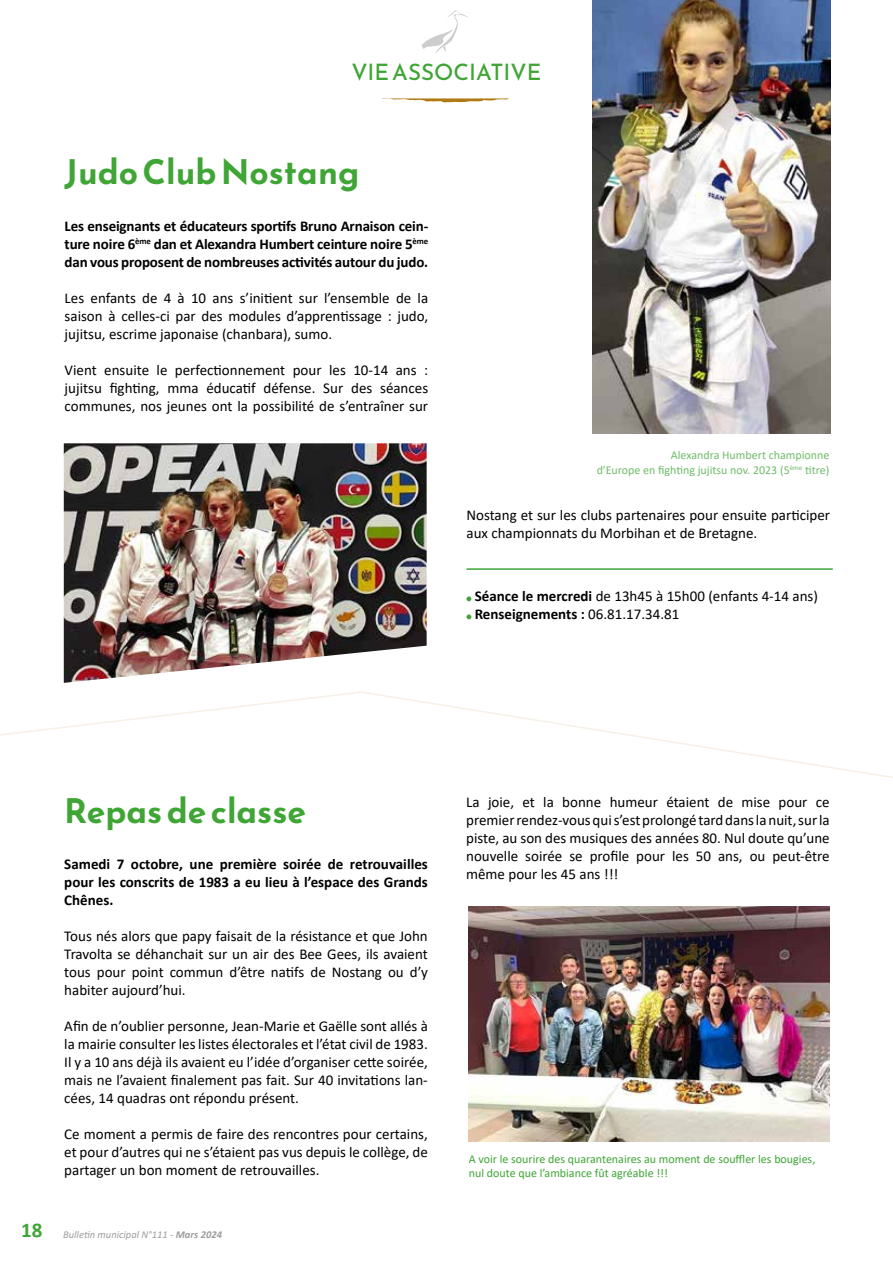
<style>
.page{position:relative;width:893px;height:1263px;background:#fff}
.page>*{position:absolute;margin:0;border:0;box-sizing:border-box;transform-origin:0 0}
.t1{font:700 33.75px "Reem Kufi";color:#3fa535}
.t2{font:22.5px "Reem Kufi";color:#3fa535}
.t3{font:15px/18px "Calibri";color:#000;text-align:justify}
.t4{font:700 15px/18px "Calibri";letter-spacing:-.01em;color:#000;text-align:justify}
.t5{font:12px/14.4px "Calibri";color:#3fa535;text-align:right}
.t6{font:italic 10.5px "Calibri";color:#9d9d9c}
.s1{font-weight:700}
.s2{font-weight:700;font-style:normal;font-size:21px;color:#3fa535}
</style>
<div class="page">
<svg style="left:0;top:691px;width:891px;height:87px"></svg>
<img style="left:64px;top:443px;width:363px;height:240px">
<svg style="left:421px;top:10px;width:48px;height:43px"></svg>
<svg style="left:382px;top:98px;width:127px;height:4px"></svg>
<hr style="left:466px;top:568px;width:367px;height:2px;background:#3fa535">
<svg style="left:466px;top:596px;width:5px;height:5px"></svg>
<svg style="left:466px;top:614px;width:5px;height:5px"></svg>
<img style="left:592px;top:0;width:238px;height:433px">
<img style="left:469px;top:907px;width:361px;height:235px">
<h2 class="t2" style="left:351px;top:53px;width:192px">VIE ASSOCIATIVE</h2>
<h1 class="t1" style="left:65px;top:142px;width:296px">Judo Club Nostang</h1>
<p class="t4" style="left:65px;top:216px;width:365px">Les enseignants et éducateurs sportifs Bruno Arnaison cein&shy;ture noire 6<sup>ème</sup> dan et Alexandra Humbert ceinture noire 5<sup>ème </sup>dan vous proposent de nombreuses activités autour du judo.</p>
<p class="t3" style="left:65px;top:288px;width:365px">Les enfants de 4 à 10 ans s’initient sur l’ensemble de la saison à celles-ci par des modules d’apprentissage : judo, jujitsu, escrime japonaise (chanbara), sumo.</p>
<p class="t3" style="left:65px;top:360px;width:365px">Vient ensuite le perfectionnement pour les 10-14 ans : jujitsu fighting, mma éducatif défense. Sur des séances communes, nos jeunes ont la possibilité de s’entraîner sur</p>
<p class="t5" style="left:596px;top:448px;width:234px">Alexandra Humbert championne<br>d’Europe en fighting jujitsu nov. 2023 (5<sup>ème</sup> titre)</p>
<p class="t3" style="left:466px;top:506px;width:365px">Nostang et sur les clubs partenaires pour ensuite participer aux championnats du Morbihan et de Bretagne.</p>
<p class="t3" style="left:475px;top:587px;width:345px"><span class="s1">Séance le mercredi</span> de 13h45 à 15h00 (enfants 4-14 ans)<br><span class="s1">Renseignements :</span> 06.81.17.34.81</p>
<h1 class="t1" style="left:64px;top:781px;width:243px">Repas de classe</h1>
<p class="t4" style="left:64px;top:855px;width:365px">Samedi 7 octobre, une première soirée de retrouvailles pour les conscrits de 1983 a eu lieu à l’espace des Grands Chênes.</p>
<p class="t3" style="left:64px;top:927px;width:365px">Tous nés alors que papy faisait de la résistance et que John Travolta se déhanchait sur un air des Bee Gees, ils avaient tous pour point commun d’être natifs de Nostang ou d’y habiter aujourd’hui.</p>
<p class="t3" style="left:64px;top:1017px;width:365px">Afin de n’oublier personne, Jean-Marie et Gaëlle sont allés à la mairie consulter les listes électorales et l’état civil de 1983.<br>Il y a 10 ans déjà ils avaient eu l’idée d’organiser cette soirée, mais ne l’avaient finalement pas fait. Sur 40 invitations lan&shy;cées, 14 quadras ont répondu présent.</p>
<p class="t3" style="left:64px;top:1125px;width:365px">Ce moment a permis de faire des rencontres pour certains, et pour d’autres qui ne s’étaient pas vus depuis le collège, de partager un bon moment de retrouvailles.</p>
<p class="t6" style="left:21px;top:1227px;width:202px"><span class="s2">18</span> Bulletin municipal N°111 - <span class="s1">Mars 2024</span></p>
<p class="t3" style="left:466px;top:793px;width:365px">La joie, et la bonne humeur étaient de mise pour ce premier rendez-vous qui s’est prolongé tard dans la nuit, sur la piste, au son des musiques des années 80. Nul doute qu’une nouvelle soirée se profile pour les 50 ans, ou peut-être même pour les 45 ans !!!</p>
<p class="t5" style="left:469px;top:1151px;width:348px;text-align:left">A voir le sourire des quarantenaires au moment de souffler les bougies, nul doute que l’ambiance fût agréable !!!</p>
</div>
